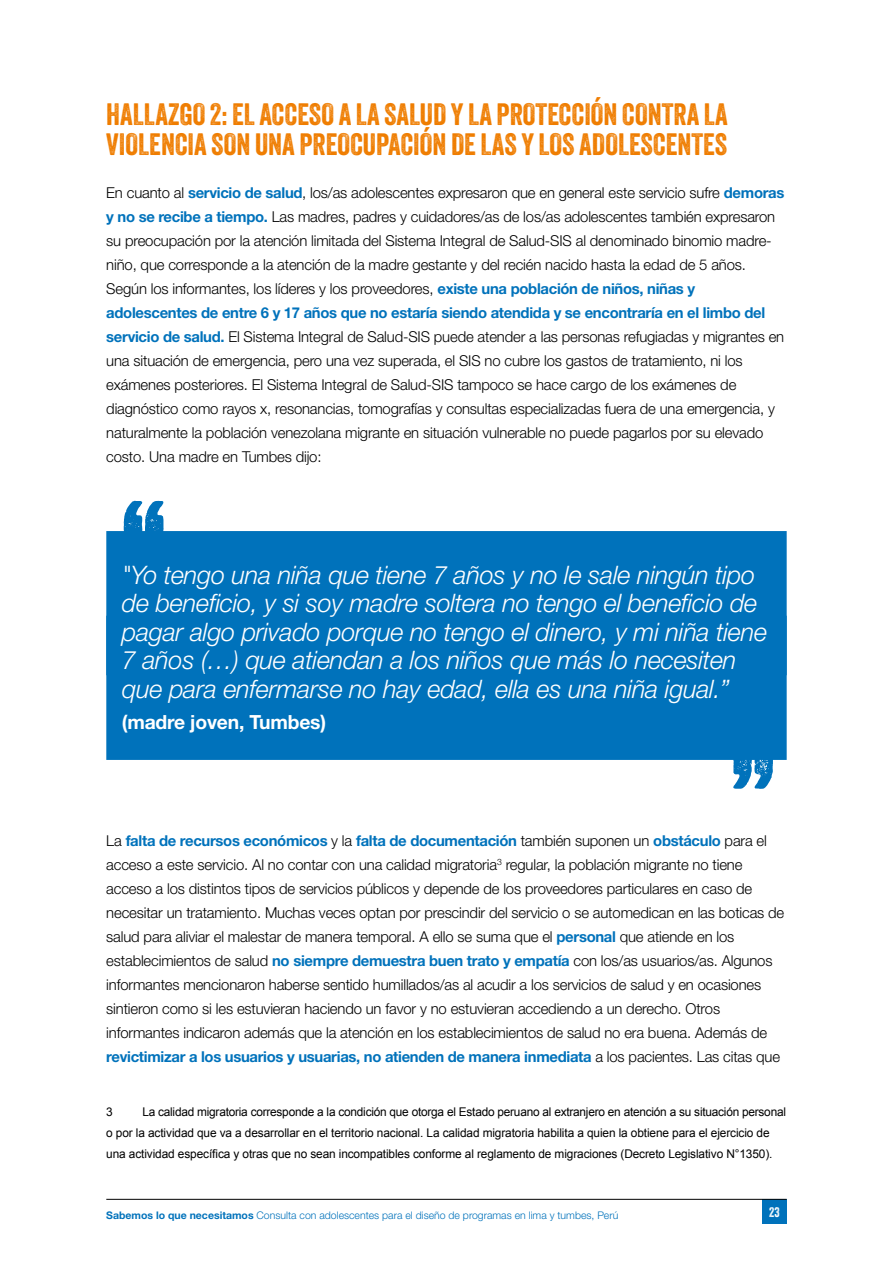
<style>
.page{position:relative;width:893px;height:1263px;background:#fff}
.page>*{position:absolute;margin:0;border:0;box-sizing:border-box;transform-origin:0 0}
.t1{font:30px/30px "Veneer";color:#ef7d00}
.t2{font:italic 300 25.5px/28.5px "Helvetica Neue LT Std";letter-spacing:-.01em;color:#fff}
.t3{font:700 19.5px "Helvetica Neue LT Std";letter-spacing:-.01em;color:#fff}
.t4{font:300 15px/24px "Helvetica Neue LT Std";letter-spacing:-.01em;color:#000}
.t5{font:13.5px "Veneer";color:#fff}
.t6{font:12px/21px "Arial";letter-spacing:-.01em;color:#000}
.t7{font:300 10.5px "Helvetica Neue LT Std";color:#0072bb}
.s1{font-weight:700;color:#0072bb}
.s2{font-weight:700}
</style>
<div class="page">
<div style="left:762px;top:1199px;width:25px;height:25px;background:#0072bb"></div>
<hr style="left:106px;top:1199px;width:681px;height:1px;background:#000">
<svg style="left:106px;top:501px;width:681px;height:84px;fill:#0072bb"></svg>
<svg style="left:106px;top:585px;width:681px;height:204px;fill:#0072bb"></svg>
<h1 class="t1" style="left:106px;top:99px;width:623px">HALLAZGO 2: EL ACCESO A LA SALUD Y LA PROTECCIÓN CONTRA LA<br>VIOLENCIA SON UNA PREOCUPACIÓN DE LAS Y LOS ADOLESCENTES</h1>
<p class="t4" style="left:106px;top:180px;width:680px">En cuanto al <span class="s1">servicio de salud</span>, los/as adolescentes expresaron que en general este servicio sufre <span class="s1">demoras y no se recibe a tiempo.</span> Las madres, padres y cuidadores/as de los/as adolescentes también expresaron su preocupación por la atención limitada del Sistema Integral de Salud-SIS al denominado binomio madre&shy;niño, que corresponde a la atención de la madre gestante y del recién nacido hasta la edad de 5 años.<br>Según los informantes, los líderes y los proveedores, <span class="s1">existe una población de niños, niñas y adolescentes de entre 6 y 17 años que no estaría siendo atendida y se encontraría en el limbo del servicio de salud.</span> El Sistema Integral de Salud-SIS puede atender a las personas refugiadas y migrantes en una situación de emergencia, pero una vez superada, el SIS no cubre los gastos de tratamiento, ni los exámenes posteriores. El Sistema Integral de Salud-SIS tampoco se hace cargo de los exámenes de diagnóstico como rayos x, resonancias, tomografías y consultas especializadas fuera de una emergencia, y naturalmente la población venezolana migrante en situación vulnerable no puede pagarlos por su elevado costo. Una madre en Tumbes dijo:</p>
<p class="t2" style="left:122px;top:560px;width:647px">"Yo tengo una niña que tiene 7 años y no le sale ningún tipo de beneficio, y si soy madre soltera no tengo el beneficio de pagar algo privado porque no tengo el dinero, y mi niña tiene 7 años (…) que atiendan a los niños que más lo necesiten que para enfermarse no hay edad, ella es una niña igual.”</p>
<h3 class="t3" style="left:122px;top:710px;width:206px">(madre joven, Tumbes)</h3>
<p class="t4" style="left:106px;top:828px;width:679px">La <span class="s1">falta de recursos económicos</span> y la <span class="s1">falta de documentación</span> también suponen un <span class="s1">obstáculo</span> para el acceso a este servicio. Al no contar con una calidad migratoria<sup>3</sup> regular, la población migrante no tiene acceso a los distintos tipos de servicios públicos y depende de los proveedores particulares en caso de necesitar un tratamiento. Muchas veces optan por prescindir del servicio o se automedican en las boticas de salud para aliviar el malestar de manera temporal. A ello se suma que el <span class="s1">personal</span> que atiende en los establecimientos de salud <span class="s1">no siempre demuestra buen trato y empatía</span> con los/as usuarios/as. Algunos informantes mencionaron haberse sentido humillados/as al acudir a los servicios de salud y en ocasiones sintieron como si les estuvieran haciendo un favor y no estuvieran accediendo a un derecho. Otros informantes indicaron además que la atención en los establecimientos de salud no era buena. Además de <span class="s1">revictimizar a los usuarios y usuarias, no atienden de manera inmediata</span> a los pacientes. Las citas que</p>
<p class="t6" style="left:106px;top:1101px;width:681px;text-indent:36px">La calidad migratoria corresponde a la condición que otorga el Estado peruano al extranjero en atención a su situación personal o por la actividad que va a desarrollar en el territorio nacional. La calidad migratoria habilita a quien la obtiene para el ejercicio de una actividad específica y otras que no sean incompatibles conforme al reglamento de migraciones (Decreto Legislativo N°1350).</p>
<p class="t6" style="left:106px;top:1101px;width:8px">3</p>
<p class="t7" style="left:106px;top:1209px;width:514px"><span class="s2">Sabemos lo que necesitamos</span> Consulta con adolescentes para el diseño de programas en lima y tumbes, Perú</p>
<p class="t5" style="left:769px;top:1204px;width:12px">23</p>
</div>
